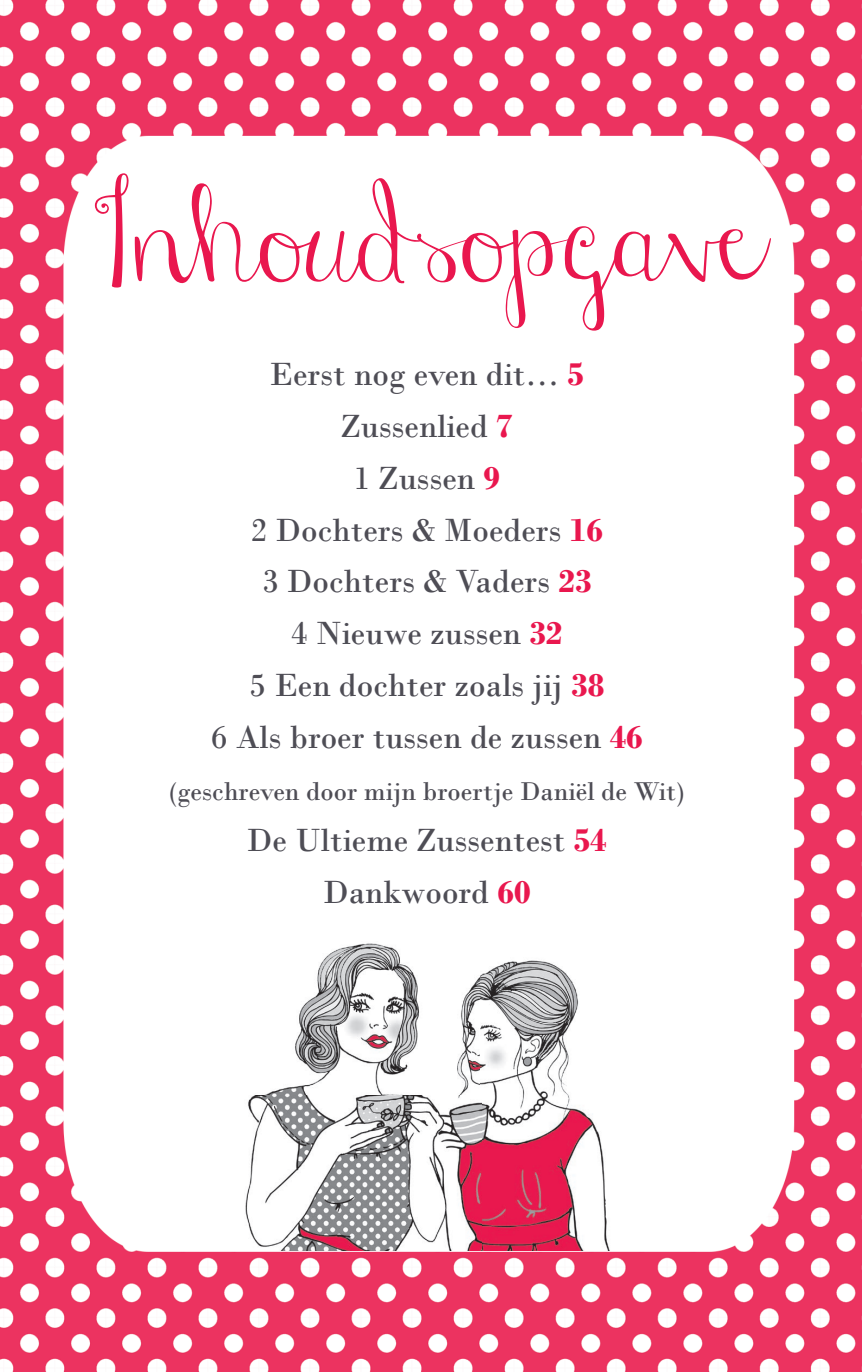
<style>
.page{position:relative;width:862px;height:1372px;background:#fff}
.page>*{position:absolute;margin:0;border:0;box-sizing:border-box;transform-origin:0 0}
.t1{font:119.25px "Janda Stylish Script";color:#e9174e}
.t2{font:33.75px/51.8px "Bodoni";color:#4e4d55;text-align:center}
.t3{font:27px "Bodoni";color:#4e4d55}
.s1{font-weight:700;color:#e9174e}
</style>
<div class="page">
<img style="left:0;top:0;width:861px;height:1371px">
<img style="left:255px;top:1250px;width:375px;height:1px">
<img style="left:180px;top:941px;width:450px;height:309px">
<h1 class="t1" style="left:94px;top:142px;width:669px">Inhoudsopgave</h1>
<p class="t2" style="left:211px;top:348px;width:433px">Eerst nog even dit… <span class="s1">5<br></span>Zussenlied <span class="s1">7<br></span>1 Zussen <span class="s1">9<br></span>2 Dochters &amp; Moeders <span class="s1">16<br></span>3 Dochters &amp; Vaders <span class="s1">23<br></span>4 Nieuwe zussen <span class="s1">32<br></span>5 Een dochter zoals jij <span class="s1">38<br></span>6 Als broer tussen de zussen <span class="s1">46</span></p>
<p class="t3" style="left:169px;top:774px;width:517px">(geschreven door mijn broertje Daniël de Wit)</p>
<p class="t2" style="left:247px;top:814px;width:361px">De Ultieme Zussentest <span class="s1">54<br></span>Dankwoord <span class="s1">60</span></p>
</div>
